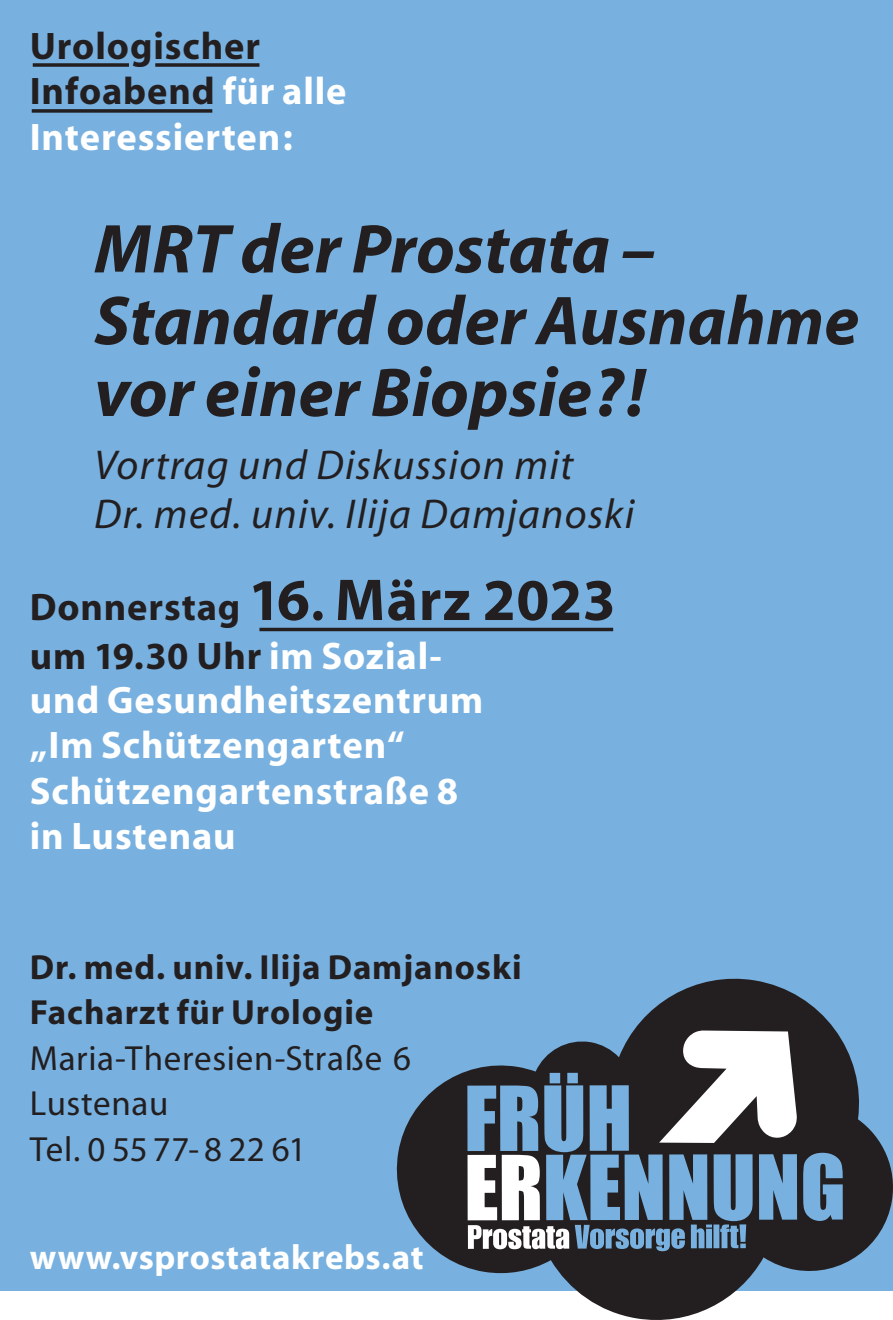
<style>
.page{position:relative;width:893px;height:1320px;background:#fff}
.page>*{position:absolute;margin:0;border:0;box-sizing:border-box;transform-origin:0 0}
.t1{font:italic 700 69.65px/71.8px "Myriad";color:#231f20}
.t2{font:italic 42px/48.6px "Myriad";letter-spacing:.03em;color:#231f20}
.t3{font:700 38.5px/45.5px "Myriad";letter-spacing:.02em;color:#fff}
.t4{font:700 38.5px/49px "Myriad";letter-spacing:.02em;color:#231f20}
.t5{font:700 35px/45.5px "Myriad";letter-spacing:.025em;color:#231f20}
.t6{font:35px/45.5px "Myriad";letter-spacing:.02em;color:#231f20}
.t7{font:700 35px "Myriad";letter-spacing:.015em;color:#fff}
.s1{color:#231f20}
.s2{font-size:59.5px}
.s3{font-size:52.5px}
.s4{color:#fff}
</style>
<div class="page">
<div style="left:0;top:0;width:893px;height:1290px;background:#78b1e0"></div>
<svg style="left:33px;top:63px;width:96px;height:4px"></svg>
<svg style="left:32px;top:109px;width:180px;height:4px"></svg>
<svg style="left:155px;top:63px;width:104px;height:4px"></svg>
<hr style="left:259px;top:628px;width:354px;height:3px;background:#231f20">
<svg style="left:389px;top:978px;width:504px;height:342px"></svg>
<svg style="left:467px;top:1030px;width:376px;height:221px"></svg>
<p class="t3" style="left:30px;top:24px;width:318px"><span class="s1">Urologischer<br>Infoabend</span> für alle<br>Interessierten:</p>
<h1 class="t1" style="left:94px;top:215px;width:766px">MRT der Prostata –<br>Standard oder Ausnahme vor einer Biopsie?!</h1>
<p class="t2" style="left:94px;top:442px;width:542px">Vortrag und Diskussion mit<br>Dr. med. univ. Ilija Damjanoski</p>
<p class="t4" style="left:30px;top:584px;width:587px">Donnerstag <span class="s2">16</span><span class="s3">.</span> <span class="s2">März 2023 </span>um 19.30 Uhr <span class="s4">im Sozial-</span></p>
<p class="t3" style="left:30px;top:678px;width:455px">und Gesundheitszentrum „Im Schützengarten“<br>Schützengartenstraße 8 in Lustenau</p>
<p class="t5" style="left:30px;top:945px;width:494px">Dr. med. univ. Ilija Damjanoski<br>Facharzt für Urologie</p>
<p class="t6" style="left:30px;top:1036px;width:383px">Maria-Theresien-Straße 6<br>Lustenau<br>Tel. 0 55 77- 8 22 61</p>
<p class="t7" style="left:30px;top:1239px;width:395px">www.vsprostatakrebs.at</p>
</div>
